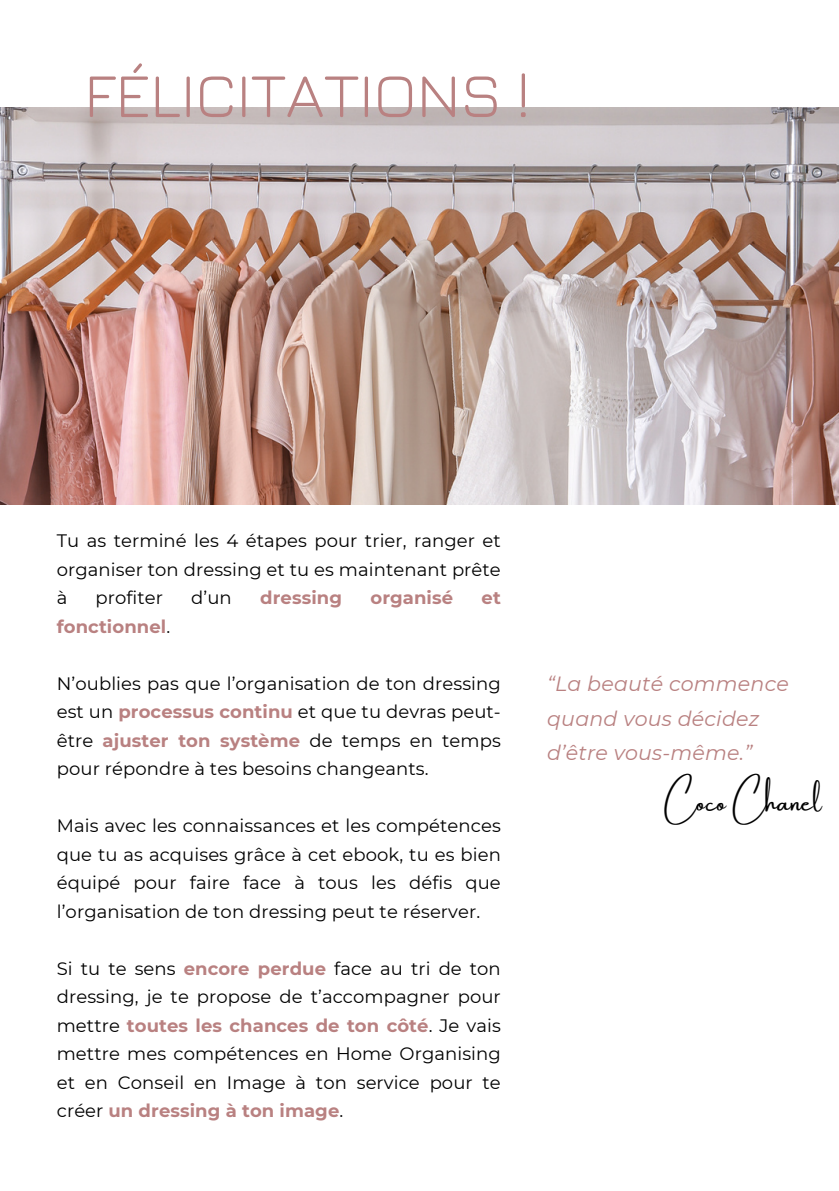
<style>
.page{position:relative;width:839px;height:1191px;background:#fff}
.page>*{position:absolute;margin:0;border:0;box-sizing:border-box;transform-origin:0 0}
.t1{font:63px "Jura";letter-spacing:-.01em;color:#b98181}
.t2{font:25px "Amsterdam One";color:#000}
.t3{font:italic 20.6px/34.4px "Montserrat";letter-spacing:.01em;color:#b98181}
.t4{font:18px/28.4px "Montserrat";letter-spacing:.005em;color:#000;text-align:justify}
.t5{font:700 18px "Montserrat";letter-spacing:.005em;color:#b98181}
.s1{font-weight:400;color:#000}
.s2{font-weight:700;color:#b98181}
</style>
<div class="page">
<img style="left:0;top:107px;width:838px;height:398px">
<p class="t1" style="left:84px;top:56px;width:448px">FÉLICITATIONS !</p>
<p class="t4" style="left:57px;top:526px;width:445px">Tu as terminé les 4 étapes pour trier, ranger et organiser ton dressing et tu es maintenant prête à</p>
<p class="t4" style="left:95px;top:583px;width:69px">profiter</p>
<p class="t4" style="left:191px;top:583px;width:42px">d’un</p>
<p class="t5" style="left:260px;top:587px;width:83px">dressing</p>
<p class="t5" style="left:370px;top:587px;width:84px">organisé</p>
<p class="t5" style="left:481px;top:587px;width:21px">et</p>
<p class="t5" style="left:57px;top:615px;width:115px">fonctionnel<span class="s1">.</span></p>
<p class="t4" style="left:57px;top:669px;width:445px">N’oublies pas que l’organisation de ton dressing est un <span class="s2">processus continu</span> et que tu devras peut&shy;être <span class="s2">ajuster ton système</span> de temps en temps pour répondre à tes besoins changeants.</p>
<p class="t4" style="left:57px;top:811px;width:445px">Mais avec les connaissances et les compétences que tu as acquises grâce à cet ebook, tu es bien équipé pour faire face à tous les défis que l’organisation de ton dressing peut te réserver.</p>
<p class="t4" style="left:57px;top:954px;width:445px">Si tu te sens <span class="s2">encore perdue</span> face au tri de ton dressing, je te propose de t’accompagner pour mettre <span class="s2">toutes les chances de ton côté</span>. Je vais mettre mes compétences en Home Organising et en Conseil en Image à ton service pour te créer <span class="s2">un dressing à ton image</span>.</p>
<p class="t3" style="left:547px;top:666px;width:243px">“La beauté commence quand vous décidez d’être vous-même.”</p>
<p class="t2" style="left:664px;top:788px;width:159px">Coco Chanel</p>
</div>
